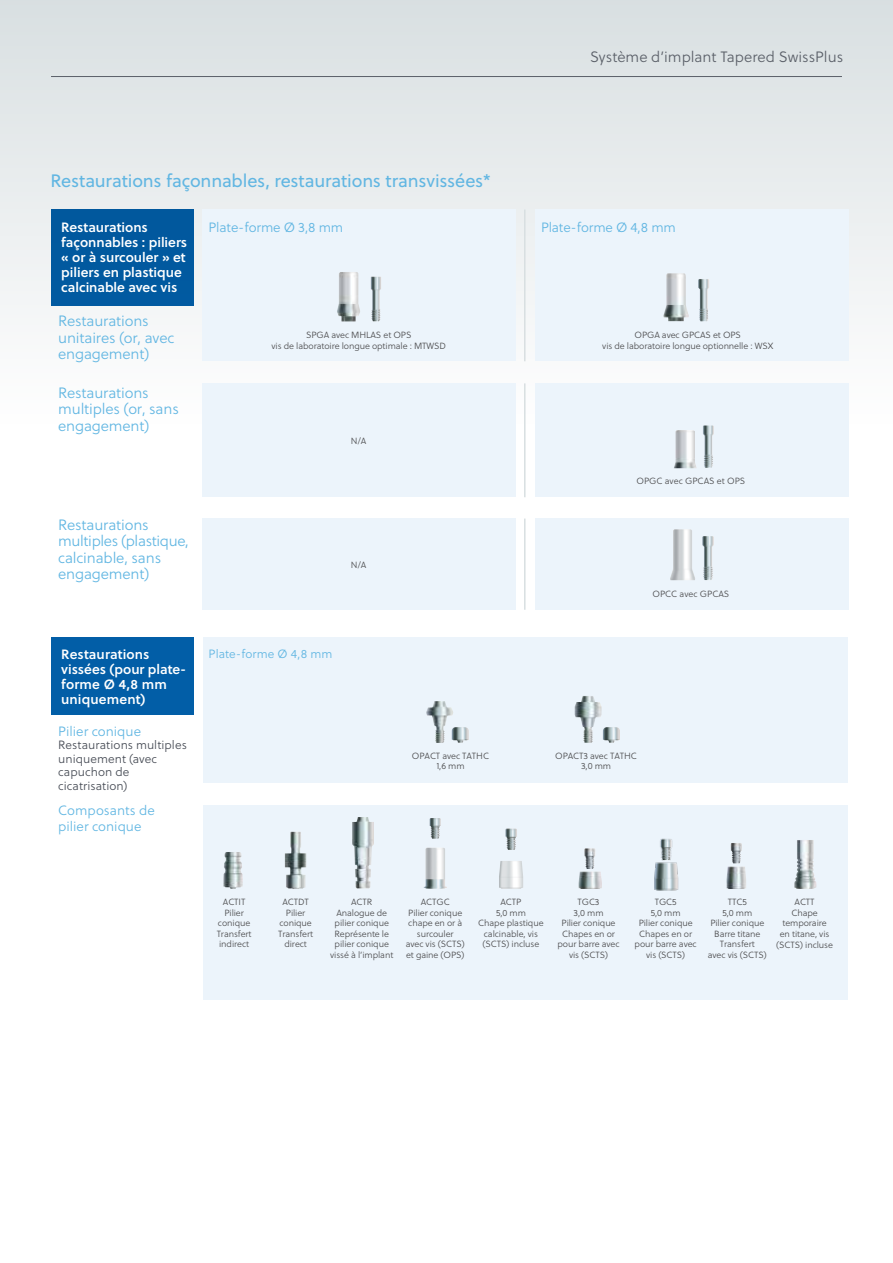
<style>
.page{position:relative;width:893px;height:1263px;background:#fff}
.page>*{position:absolute;margin:0;border:0;box-sizing:border-box;transform-origin:0 0}
.t1{font:18px "Soleil";letter-spacing:-.005em;color:#61b6e2}
.t2{font:15px/16.5px "Soleil Lt";letter-spacing:-.01em;color:#61b6e2}
.t3{font:15px "Soleil Lt";color:#5b6069}
.t4{font:13.5px/15px "Soleil Sb";color:#fff}
.t5{font:13.5px/16.5px "Soleil Lt";letter-spacing:-.005em;color:#61b6e2}
.t6{font:12px/13.5px "Soleil Lt";letter-spacing:.01em;color:#474c55}
.t7{font:12px "Soleil Lt";letter-spacing:.01em;color:#61b6e2}
.t8{font:9px/10.5px "Soleil Lt";letter-spacing:-.01em;color:#4d4d4f;text-align:center}
</style>
<div class="page">
<div style="left:0;top:0;width:893px;height:856px;background:linear-gradient(to bottom,#e2e7e9,#fff)"></div>
<div style="left:203px;top:637px;width:644px;height:146px;background:#ecf4fb"></div>
<div style="left:203px;top:806px;width:644px;height:194px;background:#ecf4fb"></div>
<div style="left:535px;top:210px;width:314px;height:151px;background:#ecf4fb"></div>
<div style="left:535px;top:383px;width:314px;height:114px;background:#ecf4fb"></div>
<div style="left:535px;top:518px;width:314px;height:92px;background:#ecf4fb"></div>
<div style="left:51px;top:637px;width:143px;height:78px;background:#025ea7"></div>
<div style="left:51px;top:210px;width:143px;height:96px;background:#01599f"></div>
<div style="left:202px;top:210px;width:313px;height:151px;background:#ecf4fb"></div>
<img style="left:337px;top:272px;width:23px;height:49px">
<img style="left:371px;top:277px;width:10px;height:44px">
<img style="left:663px;top:273px;width:26px;height:48px">
<img style="left:698px;top:279px;width:11px;height:42px">
<hr style="left:524px;top:210px;width:1px;height:151px;background:#d8dfe1">
<img style="left:426px;top:701px;width:27px;height:42px">
<img style="left:575px;top:696px;width:26px;height:47px">
<img style="left:452px;top:727px;width:17px;height:16px">
<img style="left:603px;top:727px;width:17px;height:16px">
<div style="left:202px;top:383px;width:313px;height:114px;background:#ecf4fb"></div>
<hr style="left:524px;top:383px;width:1px;height:114px;background:#d8dfe1">
<img style="left:674px;top:430px;width:23px;height:38px">
<img style="left:703px;top:425px;width:11px;height:43px">
<div style="left:202px;top:518px;width:313px;height:92px;background:#ecf4fb"></div>
<hr style="left:524px;top:518px;width:1px;height:92px;background:#d8dfe1">
<img style="left:702px;top:536px;width:12px;height:44px">
<img style="left:670px;top:529px;width:25px;height:51px">
<img style="left:223px;top:852px;width:20px;height:37px">
<img style="left:285px;top:832px;width:21px;height:57px">
<img style="left:430px;top:818px;width:11px;height:21px">
<img style="left:424px;top:847px;width:23px;height:42px">
<img style="left:654px;top:838px;width:25px;height:52px">
<img style="left:579px;top:848px;width:23px;height:41px">
<img style="left:352px;top:817px;width:22px;height:71px">
<img style="left:731px;top:843px;width:11px;height:20px">
<img style="left:726px;top:866px;width:20px;height:23px">
<img style="left:505px;top:828px;width:12px;height:22px">
<img style="left:499px;top:861px;width:24px;height:28px">
<img style="left:794px;top:840px;width:22px;height:49px">
<hr style="left:51px;top:76px;width:791px;height:1px;background:#5b6069">
<h1 class="t1" style="left:50px;top:169px;width:442px">Restaurations façonnables, restaurations transvissées*</h1>
<h3 class="t5" style="left:209px;top:219px;width:136px">Plate-forme Ø 3,8 mm</h3>
<h3 class="t4" style="left:61px;top:220px;width:128px">Restaurations façonnables : piliers « or à surcouler » et piliers en plastique calcinable avec vis</h3>
<h2 class="t2" style="left:58px;top:313px;width:118px">Restaurations unitaires (or, avec engagement)</h2>
<p class="t8" style="left:272px;top:330px;width:176px">SPGA avec MHLAS et OPS<br>vis de laboratoire longue optimale : MTWSD</p>
<h2 class="t2" style="left:58px;top:385px;width:122px">Restaurations multiples (or, sans engagement)</h2>
<h2 class="t2" style="left:58px;top:517px;width:132px">Restaurations multiples (plastique, calcinable, sans engagement)</h2>
<p class="t8" style="left:351px;top:436px;width:17px">N/A</p>
<p class="t8" style="left:351px;top:559px;width:17px">N/A</p>
<h2 class="t3" style="left:590px;top:48px;width:255px">Système d’implant Tapered SwissPlus</h2>
<h3 class="t5" style="left:541px;top:219px;width:136px">Plate-forme Ø 4,8 mm</h3>
<p class="t8" style="left:602px;top:330px;width:173px">OPGA avec GPCAS et OPS<br>vis de laboratoire longue optionnelle : WSX</p>
<p class="t8" style="left:636px;top:476px;width:110px">OPGC avec GPCAS et OPS</p>
<p class="t8" style="left:652px;top:589px;width:79px">OPCC avec GPCAS</p>
<h3 class="t4" style="left:61px;top:647px;width:90px">Restaurations</h3>
<h3 class="t7" style="left:209px;top:646px;width:125px">Plate-forme Ø 4,8 mm</h3>
<h3 class="t4" style="left:61px;top:662px;width:127px">vissées (pour plate&shy;forme Ø 4,8 mm uniquement)</h3>
<h3 class="t5" style="left:58px;top:723px;width:84px">Pilier conique</h3>
<h3 class="t6" style="left:58px;top:739px;width:130px">Restaurations multiples uniquement (avec capuchon de cicatrisation)</h3>
<h3 class="t5" style="left:58px;top:802px;width:98px">Composants de pilier conique</h3>
<p class="t8" style="left:412px;top:750px;width:79px">OPACT avec TATHC<br>1,6 mm</p>
<p class="t8" style="left:555px;top:750px;width:83px">OPACT3 avec TATHC<br>3,0 mm</p>
<p class="t8" style="left:217px;top:897px;width:36px">ACTIT<br>Pilier conique<br>Transfert indirect</p>
<p class="t8" style="left:278px;top:897px;width:36px">ACTDT<br>Pilier conique<br>Transfert direct</p>
<p class="t8" style="left:330px;top:897px;width:65px">ACTR<br>Analogue de pilier conique<br>Représente le pilier conique vissé à l’implant</p>
<p class="t8" style="left:406px;top:897px;width:60px">ACTGC<br>Pilier conique chape en or à surcouler<br>avec vis (SCTS) et gaine (OPS)</p>
<p class="t8" style="left:478px;top:897px;width:67px">ACTP<br>5,0 mm<br>Chape plastique calcinable, vis (SCTS) incluse</p>
<p class="t8" style="left:557px;top:897px;width:64px">TGC3<br>3,0 mm<br>Pilier conique<br>Chapes en or pour barre avec vis (SCTS)</p>
<p class="t8" style="left:635px;top:897px;width:64px">TGC5<br>5,0 mm<br>Pilier conique<br>Chapes en or pour barre avec vis (SCTS)</p>
<p class="t8" style="left:708px;top:897px;width:60px">TTC5<br>5,0 mm<br>Pilier conique<br>Barre titane<br>Transfert<br>avec vis (SCTS)</p>
<p class="t8" style="left:776px;top:897px;width:58px">ACTT<br>Chape temporaire en titane, vis (SCTS) incluse</p>
</div>
